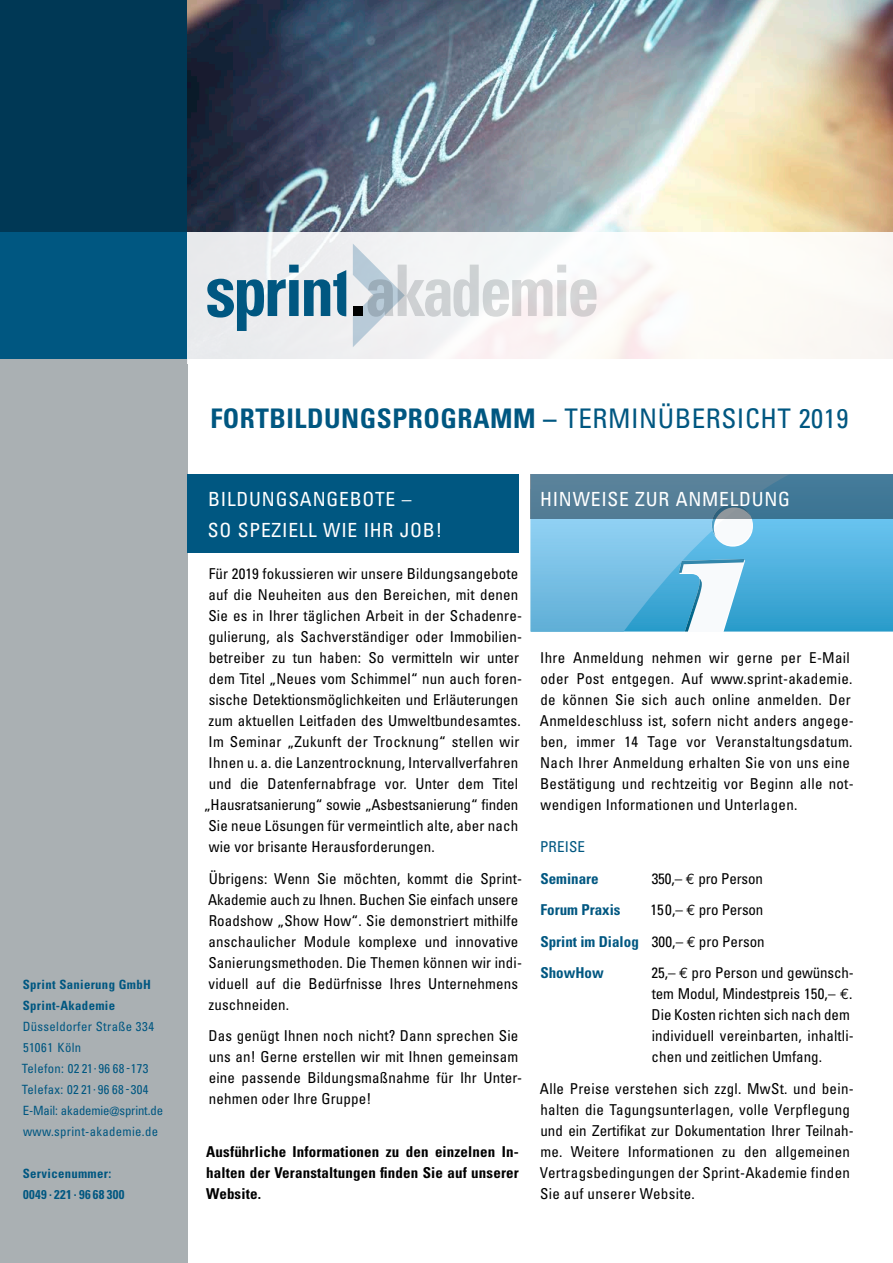
<style>
.page{position:relative;width:893px;height:1263px;background:#fff}
.page>*{position:absolute;margin:0;border:0;box-sizing:border-box;transform-origin:0 0}
.Haeds{font:700 condensed 27px "Univers";letter-spacing:.02em;color:#005781}
.Haeds-2{font:condensed 19.5px "Univers";letter-spacing:.04em;color:#fff}
.t1{font:condensed 15px/21px "Univers";letter-spacing:.01em;color:#000}
.t2{font:700 condensed 15px/21px "Univers";letter-spacing:.01em;color:#000;text-align:justify}
.t3{font:condensed 15px "Univers";letter-spacing:-.01em;color:#000}
.t4{font:700 condensed 15px "Univers";color:#005781}
.t5{font:condensed 15px "Univers";letter-spacing:.01em;color:#005781}
.Adresse_normal{font:condensed 12.75px "Univers";letter-spacing:.025em;color:#005781}
.Adresse_normal-2{font:700 condensed 12.75px/21px "Univers";letter-spacing:.025em;color:#005781}
.Adresse_normal-3{font:condensed 12.75px "Univers";letter-spacing:-.01em;color:#005781}
.s1{font-weight:400}
.s2{font-family:"Euro Mono";font-stretch:normal}
</style>
<div class="page">
<img style="left:187px;top:0;width:706px;height:232px">
<svg style="left:790px;top:519px;width:103px;height:113px;background:#4bafdc"></svg>
<svg style="left:531px;top:519px;width:259px;height:113px;background:#78c1e4"></svg>
<div style="left:0;top:0;width:187px;height:232px;background:#003855"></div>
<div style="left:0;top:358px;width:187px;height:905px;background:#aab0b3"></div>
<div style="left:0;top:232px;width:187px;height:126px;background:#005781"></div>
<div style="left:187px;top:232px;width:706px;height:132px;background:linear-gradient(to right,#edeef1,#fffef9)"></div>
<svg style="left:207px;top:265px;width:139px;height:66px;background:#92b3c4"></svg>
<svg style="left:353px;top:244px;width:244px;height:103px"></svg>
<div style="left:187px;top:474px;width:332px;height:79px;background:#005781"></div>
<svg style="left:531px;top:474px;width:362px;height:45px;background:#4e7c97"></svg>
<p class="Adresse_normal-2" style="left:23px;top:973px;width:130px">Sprint Sanierung GmbH</p>
<p class="Adresse_normal-2" style="left:23px;top:994px;width:94px">Sprint-Akademie</p>
<p class="Adresse_normal" style="left:23px;top:1018px;width:133px">Düsseldorfer Straße 334</p>
<p class="Adresse_normal" style="left:23px;top:1039px;width:60px">51061 Köln</p>
<p class="Adresse_normal" style="left:22px;top:1060px;width:128px">Telefon: 02 21· 96 68-173</p>
<p class="Adresse_normal" style="left:22px;top:1081px;width:128px">Telefax: 02 21· 96 68-304</p>
<p class="Adresse_normal-3" style="left:23px;top:1102px;width:142px">E-Mail: akademie@sprint.de</p>
<p class="Adresse_normal" style="left:23px;top:1123px;width:137px">www.sprint-akademie.de</p>
<p class="Adresse_normal-2" style="left:23px;top:1162px;width:103px">Servicenummer:<br>0049 . 221 . 96 68 300</p>
<p class="Haeds" style="left:210px;top:402px;width:639px">FORTBILDUNGSPROGRAMM – <span class="s1">TERMINÜBERSICHT 2019</span></p>
<p class="Haeds-2" style="left:208px;top:486px;width:205px">BILDUNGSANGEBOTE –</p>
<p class="Haeds-2" style="left:208px;top:518px;width:236px">SO SPEZIELL WIE IHR JOB!</p>
<p class="t1" style="left:209px;top:563px;width:311px">Für 2019 fokussieren wir unsere Bildungsangebote</p>
<p class="t1" style="left:209px;top:584px;width:311px">auf die Neuheiten aus den Bereichen, mit denen</p>
<p class="t1" style="left:208px;top:605px;width:315px">Sie es in Ihrer täglichen Arbeit in der Schadenre-</p>
<p class="t1" style="left:209px;top:626px;width:315px">gulierung, als Sachverständiger oder Immobilien-</p>
<p class="t1" style="left:209px;top:647px;width:312px">betreiber zu tun haben: So vermitteln wir unter</p>
<p class="t1" style="left:209px;top:668px;width:315px">dem Titel „Neues vom Schimmel“ nun auch foren-</p>
<p class="t1" style="left:209px;top:689px;width:311px">sische Detektionsmöglichkeiten und Erläuterungen</p>
<p class="t1" style="left:208px;top:710px;width:314px">zum aktuellen Leitfaden des Umweltbundesamtes.</p>
<p class="t1" style="left:209px;top:731px;width:312px">Im Seminar „Zukunft der Trocknung“ stellen wir</p>
<p class="t1" style="left:209px;top:752px;width:311px">Ihnen u. a. die Lanzentrocknung, Intervallverfahren</p>
<p class="t1" style="left:209px;top:773px;width:311px">und die Datenfernabfrage vor. Unter dem Titel</p>
<p class="t3" style="left:204px;top:795px;width:316px">„Hausratsanierung“ sowie „Asbestsanierung“ finden</p>
<p class="t1" style="left:208px;top:815px;width:311px">Sie neue Lösungen für vermeintlich alte, aber nach</p>
<p class="t1" style="left:209px;top:836px;width:227px">wie vor brisante Herausforderungen.</p>
<p class="t1" style="left:208px;top:867px;width:315px">Übrigens: Wenn Sie möchten, kommt die Sprint-Akademie auch zu Ihnen. Buchen Sie einfach unsere Roadshow „Show How“. Sie demonstriert mithilfe anschaulicher Module komplexe und innovative Sanierungsmethoden. Die Themen können wir indi&shy;viduell auf die Bedürfnisse Ihres Unternehmens zuschneiden.</p>
<p class="t1" style="left:209px;top:1025px;width:315px">Das genügt Ihnen noch nicht? Dann sprechen Sie uns an! Gerne erstellen wir mit Ihnen gemeinsam eine passende Bildungsmaßnahme für Ihr Unter&shy;nehmen oder Ihre Gruppe!</p>
<p class="t2" style="left:206px;top:1140px;width:314px">Ausführliche Informationen zu den einzelnen In&shy;halten der Veranstaltungen finden Sie auf unserer Website.</p>
<p class="Haeds-2" style="left:540px;top:486px;width:252px">HINWEISE ZUR ANMELDUNG</p>
<p class="t1" style="left:540px;top:647px;width:315px">Ihre Anmeldung nehmen wir gerne per E-Mail oder Post entgegen. Auf www.sprint-akademie. de können Sie sich auch online anmelden. Der Anmeldeschluss ist, sofern nicht anders angege&shy;ben, immer 14 Tage vor Veranstaltungsdatum.<br>Nach Ihrer Anmeldung erhalten Sie von uns eine Bestätigung und rechtzeitig vor Beginn alle not&shy;wendigen Informationen und Unterlagen.</p>
<p class="t5" style="left:540px;top:837px;width:46px">PREISE</p>
<p class="t4" style="left:540px;top:869px;width:60px">Seminare</p>
<p class="t4" style="left:541px;top:900px;width:81px">Forum Praxis</p>
<p class="t4" style="left:540px;top:932px;width:100px">Sprint im Dialog</p>
<p class="t4" style="left:540px;top:963px;width:65px">ShowHow</p>
<p class="t3" style="left:652px;top:869px;width:113px">350,– <span class="s2">E</span> pro Person</p>
<p class="t3" style="left:650px;top:900px;width:115px">150,– <span class="s2">E</span> pro Person</p>
<p class="t1" style="left:652px;top:930px;width:114px">300,– <span class="s2">E</span> pro Person</p>
<p class="t1" style="left:651px;top:962px;width:204px">25,– <span class="s2">E</span> pro Person und gewünsch&shy;tem Modul, Mindestpreis 150,– <span class="s2">E</span>.<br>Die Kosten richten sich nach dem individuell vereinbarten, inhaltli&shy;chen und zeitlichen Umfang.</p>
<p class="t1" style="left:540px;top:1077px;width:315px">Alle Preise verstehen sich zzgl. MwSt. und bein&shy;halten die Tagungsunterlagen, volle Verpflegung und ein Zertifikat zur Dokumentation Ihrer Teilnah&shy;me. Weitere Informationen zu den allgemeinen Vertragsbedingungen der Sprint-Akademie finden Sie auf unserer Website.</p>
</div>
